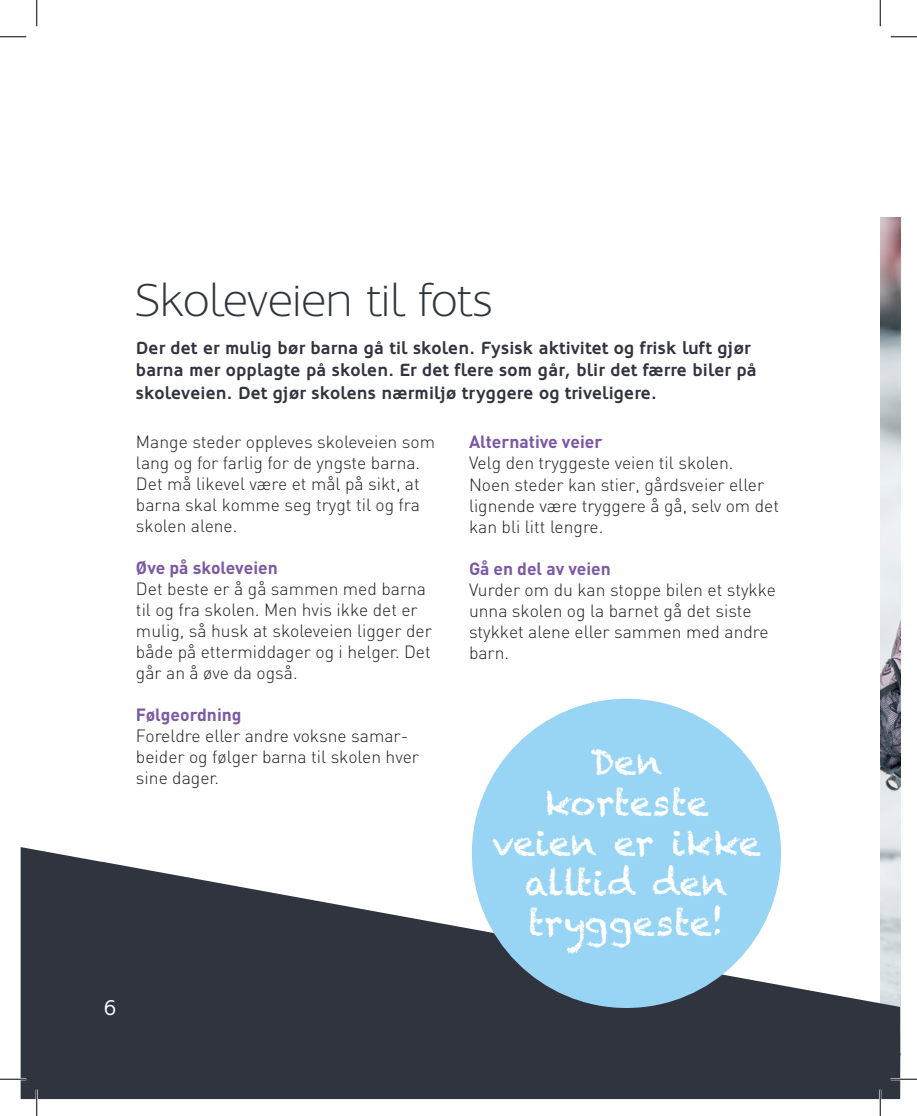
<style>
.page{position:relative;width:917px;height:1116px;background:#fff}
.page>*{position:absolute;margin:0;border:0;box-sizing:border-box;transform-origin:0 0}
.t1{font:300 45.5px "Oblik";letter-spacing:.01em;color:#30343e}
.t2{font:35px/40.2px "Chalkduster";color:#fff;text-align:center}
.t3{font:21px "Oblik";color:#fff}
.t4{font:300 17.5px/21px "DIN";color:#231f20}
.t5{font:700 17.5px/22.8px "Oblik";letter-spacing:.01em;color:#30343e}
.t6{font:700 17.5px "DIN";color:#7b58a4}
</style>
<div class="page">
<img style="left:880px;top:217px;width:20px;height:630px">
<svg style="left:21px;top:847px;width:879px;height:208px;fill:#30343e"></svg>
<div style="left:472px;top:698px;width:309px;height:309px;background:#98d4f4;border-radius:50%"></div>
<svg style="left:0;top:36px;width:26px;height:1px"></svg>
<svg style="left:891px;top:36px;width:26px;height:1px"></svg>
<svg style="left:36px;top:0;width:1px;height:26px"></svg>
<svg style="left:880px;top:0;width:1px;height:26px"></svg>
<svg style="left:0;top:1055px;width:917px;height:60px"></svg>
<p class="t3" style="left:104px;top:995px;width:13px">6</p>
<p class="t1" style="left:136px;top:274px;width:357px">Skoleveien til fots</p>
<p class="t5" style="left:136px;top:336px;width:622px">Der det er mulig bør barna gå til skolen. Fysisk aktivitet og frisk luft gjør barna mer opplagte på skolen. Er det flere som går, blir det færre biler på skoleveien. Det gjør skolens nærmiljø tryggere og triveligere.</p>
<p class="t4" style="left:136px;top:431px;width:301px">Mange steder oppleves skoleveien som lang og for farlig for de yngste barna.</p>
<p class="t4" style="left:136px;top:473px;width:286px">Det må likevel være et mål på sikt, at barna skal komme seg trygt til og fra</p>
<p class="t4" style="left:136px;top:515px;width:103px">skolen alene.</p>
<p class="t6" style="left:136px;top:556px;width:143px">Øve på skoleveien</p>
<p class="t4" style="left:136px;top:578px;width:297px">Det beste er å gå sammen med barna til og fra skolen. Men hvis ikke det er mulig, så husk at skoleveien ligger der både på ettermiddager og i helger. Det</p>
<p class="t4" style="left:136px;top:662px;width:163px">går an å øve da også.</p>
<p class="t6" style="left:136px;top:703px;width:107px">Følgeordning</p>
<p class="t4" style="left:136px;top:725px;width:285px">Foreldre eller andre voksne samar&shy;beider og følger barna til skolen hver sine dager.</p>
<p class="t6" style="left:469px;top:430px;width:135px">Alternative veier</p>
<p class="t4" style="left:469px;top:452px;width:297px">Velg den tryggeste veien til skolen.<br>Noen steder kan stier, gårdsveier eller</p>
<p class="t4" style="left:469px;top:494px;width:312px">lignende være tryggere å gå, selv om det kan bli litt lengre.</p>
<p class="t6" style="left:469px;top:556px;width:143px">Gå en del av veien</p>
<p class="t4" style="left:469px;top:578px;width:308px">Vurder om du kan stoppe bilen et stykke unna skolen og la barnet gå det siste</p>
<p class="t4" style="left:469px;top:620px;width:301px">stykket alene eller sammen med andre barn.</p>
<p class="t2" style="left:590px;top:742px;width:73px">Den</p>
<p class="t2" style="left:544px;top:782px;width:166px">korteste</p>
<p class="t2" style="left:492px;top:822px;width:270px">veien er ikke alltid den</p>
<p class="t2" style="left:528px;top:903px;width:197px">tryggeste!</p>
</div>
